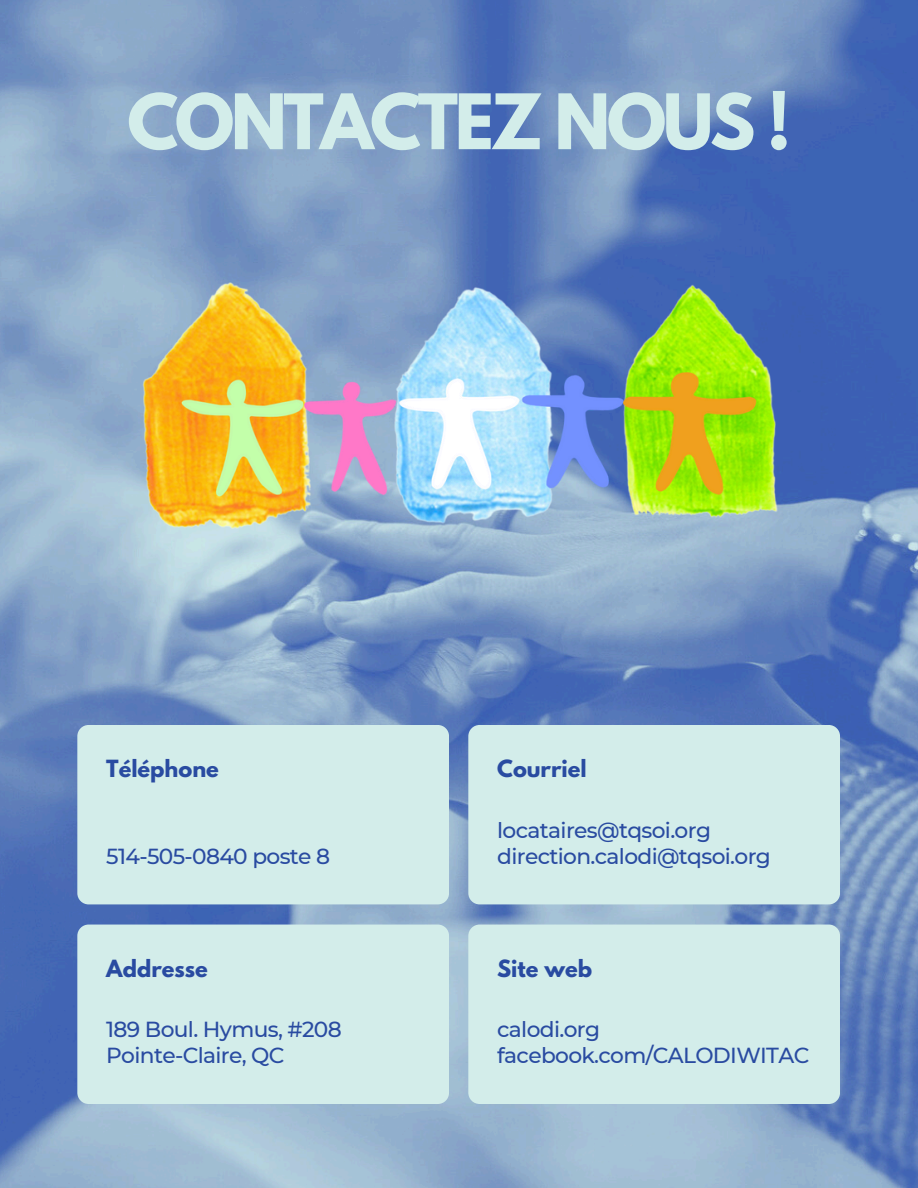
<style>
.page{position:relative;width:918px;height:1188px;background:#fff}
.page>*{position:absolute;margin:0;border:0;box-sizing:border-box;transform-origin:0 0}
.t1{font:700 67.8px "League Spartan";letter-spacing:-.05em;color:#d3edea}
.t2{font:500 21.75px "Montserrat";letter-spacing:-.03em;color:#294ba1}
.t3{font:700 21px "League Spartan";color:#294ba1}
</style>
<div class="page">
<img style="left:0;top:0;width:918px;height:1188px">
<div style="left:77px;top:925px;width:372px;height:179px;background:#d3edea;border-radius:11px"></div>
<div style="left:468px;top:925px;width:372px;height:179px;background:#d3edea;border-radius:11px"></div>
<div style="left:468px;top:725px;width:372px;height:179px;background:#d3edea;border-radius:11px"></div>
<div style="left:77px;top:725px;width:372px;height:179px;background:#d3edea;border-radius:11px"></div>
<img style="left:127px;top:272px;width:664px;height:277px">
<p class="t1" style="left:127px;top:88px;width:665px">CONTACTEZ NOUS !</p>
<p class="t3" style="left:106px;top:758px;width:114px">Téléphone</p>
<p class="t3" style="left:497px;top:758px;width:91px">Courriel</p>
<p class="t2" style="left:497px;top:817px;width:215px">locataires@tqsoi.org</p>
<p class="t2" style="left:106px;top:843px;width:225px">514-505-0840 poste 8</p>
<p class="t2" style="left:497px;top:843px;width:275px">direction.calodi@tqsoi.org</p>
<p class="t3" style="left:106px;top:958px;width:103px">Addresse</p>
<p class="t2" style="left:106px;top:1016px;width:237px">189 Boul. Hymus, #208</p>
<p class="t2" style="left:106px;top:1042px;width:180px">Pointe-Claire, QC</p>
<p class="t3" style="left:497px;top:958px;width:96px">Site web</p>
<p class="t2" style="left:497px;top:1016px;width:104px">calodi.org</p>
<p class="t2" style="left:497px;top:1042px;width:314px">facebook.com/CALODIWITAC</p>
</div>
